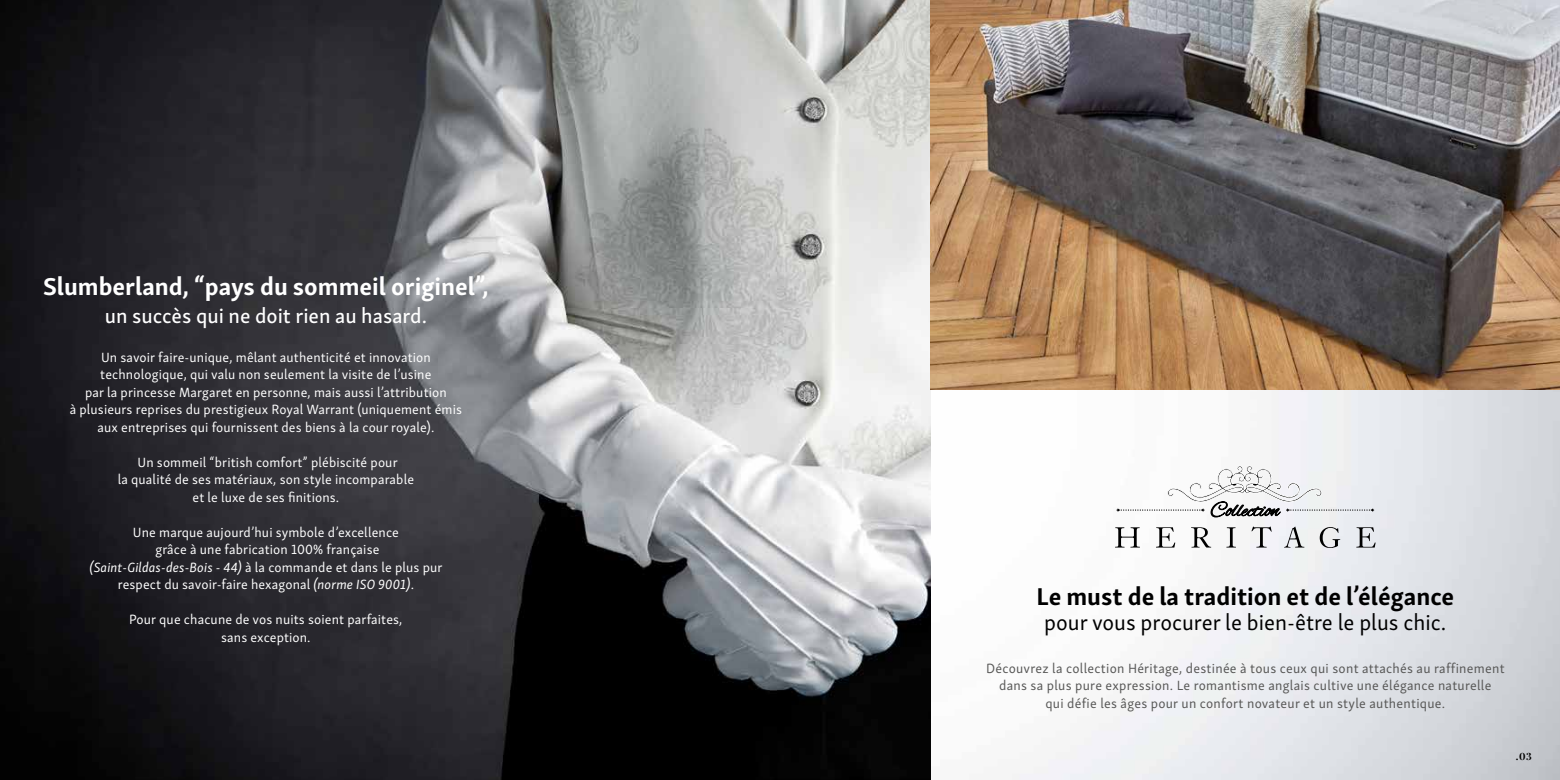
<style>
.page{position:relative;width:1560px;height:780px;background:#fff}
.page>*{position:absolute;margin:0;border:0;box-sizing:border-box;transform-origin:0 0}
.t1{font:700 25px "Skolar Sans Latn";color:#fff}
.t2{font:700 25px "Skolar Sans PE";color:#000}
.t3{font:22.5px "Skolar Sans PE";color:#000}
.t4{font:21.25px "Skolar Sans Latn Me";color:#fff}
.t5{font:13.75px/17.5px "Skolar Sans PE";letter-spacing:.01em;color:#fff;text-align:center}
.t6{font:13.75px/17.5px "Skolar Sans PE";letter-spacing:.02em;color:#575756;text-align:center}
.t7{font:700 10px "Playfair Display";color:#000}
.s1{font-style:italic}
</style>
<div class="page">
<img style="left:930px;top:390px;width:629px;height:390px">
<img style="left:0;top:0;width:930px;height:780px">
<svg style="left:1114px;top:527px;width:25px;height:20px"></svg>
<svg style="left:1155px;top:527px;width:20px;height:20px"></svg>
<svg style="left:1190px;top:527px;width:20px;height:20px"></svg>
<svg style="left:1226px;top:527px;width:9px;height:20px"></svg>
<svg style="left:1251px;top:526px;width:20px;height:21px"></svg>
<svg style="left:1283px;top:526px;width:21px;height:21px"></svg>
<svg style="left:1319px;top:527px;width:20px;height:21px"></svg>
<svg style="left:1356px;top:527px;width:19px;height:20px"></svg>
<svg style="left:1116px;top:465px;width:257px;height:52px"></svg>
<img style="left:930px;top:0;width:629px;height:390px">
<h1 class="t1" style="left:43px;top:266px;width:447px">Slumberland, “pays du sommeil originel”,</h1>
<h3 class="t4" style="left:105px;top:299px;width:323px">un succès qui ne doit rien au hasard.</h3>
<p class="t5" style="left:70px;top:347px;width:394px">Un savoir faire-unique, mêlant authenticité et innovation technologique, qui valu non seulement la visite de l’usine<br>par la princesse Margaret en personne, mais aussi l’attribution<br>à plusieurs reprises du prestigieux Royal Warrant (uniquement émis aux entreprises qui fournissent des biens à la cour royale).</p>
<p class="t5" style="left:118px;top:452px;width:298px">Un sommeil “british comfort” plébiscité pour<br>la qualité de ses matériaux, son style incomparable et le luxe de ses finitions.</p>
<p class="t5" style="left:90px;top:522px;width:354px">Une marque aujourd’hui symbole d’excellence<br>grâce à une fabrication 100% française<br><span class="s1">(Saint-Gildas-des-Bois - 44)</span> à la commande et dans le plus pur respect du savoir-faire hexagonal <span class="s1">(norme ISO 9001)</span>.</p>
<p class="t5" style="left:129px;top:609px;width:275px">Pour que chacune de vos nuits soient parfaites, sans exception.</p>
<h1 class="t2" style="left:1036px;top:576px;width:419px">Le must de la tradition et de l’élégance</h1>
<h2 class="t3" style="left:1044px;top:605px;width:403px">pour vous procurer le bien-être le plus chic.</h2>
<p class="t6" style="left:985px;top:658px;width:520px">Découvrez la collection Héritage, destinée à tous ceux qui sont attachés au raffinement dans sa plus pure expression. Le romantisme anglais cultive une élégance naturelle<br>qui défie les âges pour un confort novateur et un style authentique.</p>
<p class="t7" style="left:1515px;top:749px;width:17px">.03</p>
</div>
